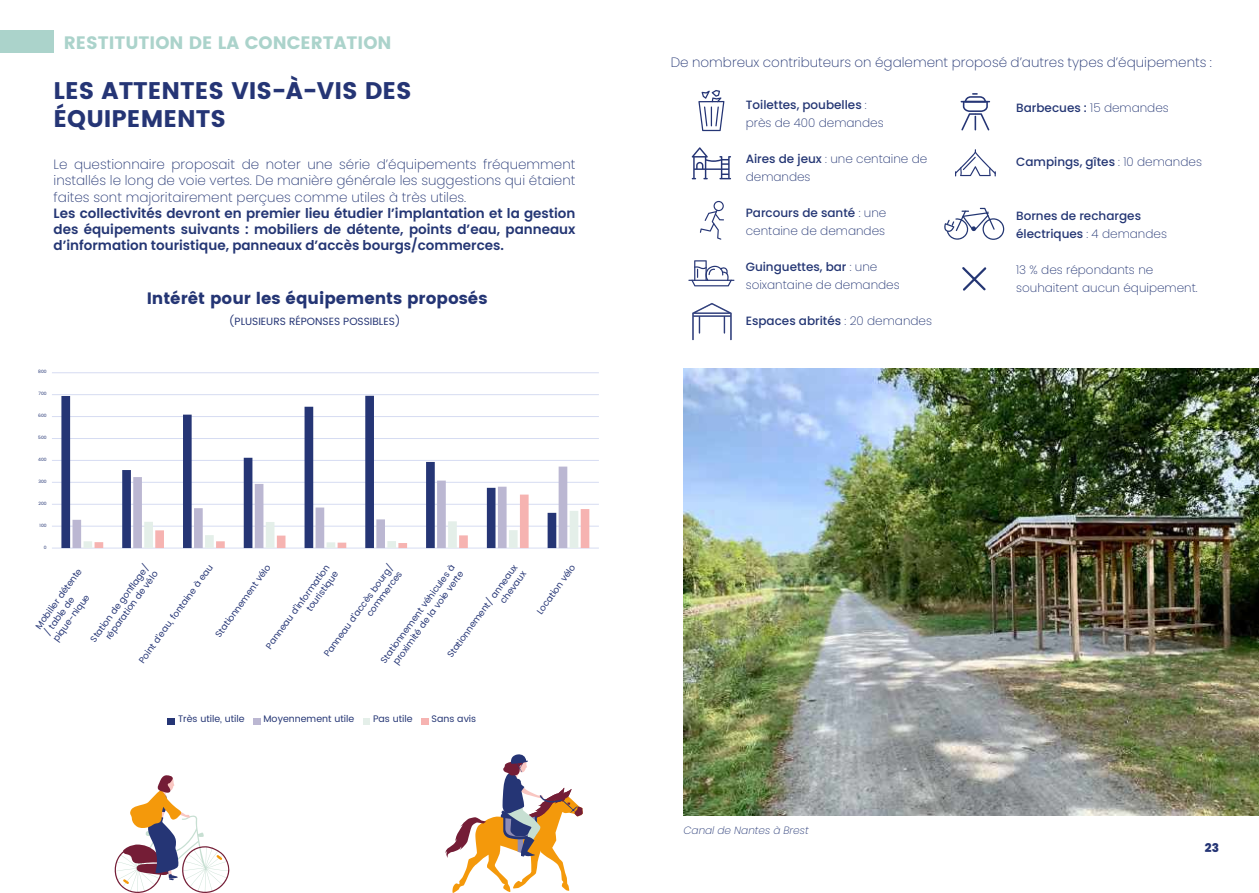
<style>
.page{position:relative;width:1259px;height:893px;background:#fff}
.page>*{position:absolute;margin:0;border:0;box-sizing:border-box;transform-origin:0 0}
.t1{font:24px/28.8px "Poppins";color:#253575}
.t2{font:18px "Poppins";color:#abd3cb}
.t3{font:17.1px "Poppins";color:#243574}
.t4{font:16.5px "Poppins";color:#243574}
.t5{font:200 13.5px/16.2px "Poppins";color:#243674;text-align:justify}
.t6{font:600 13.5px/16.2px "Poppins";color:#243674;text-align:justify}
.t7{font:200 12px/18px "Poppins";color:#243674}
.t8{font:500 12px/18px "Poppins";color:#243674}
.t9{font:800 12px "Poppins";color:#253575}
.t10{font:10.5px "Poppins";color:#253575}
.t11{font:italic 200 10.5px "Poppins";color:#243674}
.t12{font:9.45px "Poppins";color:#243574}
.t13{font:9px/10.8px "Poppins";color:#253575;text-align:right}
.t14{font:4.5px "Poppins";letter-spacing:-.005em;color:#243574}
.s1{font-weight:200}
.s2{font-weight:500}
</style>
<div class="page">
<div style="left:0;top:31px;width:54px;height:22px;background:#abd3cb"></div>
<div style="left:168px;top:718px;width:7px;height:7px;background:#253575"></div>
<div style="left:253px;top:718px;width:7px;height:7px;background:#bbb7d2"></div>
<div style="left:363px;top:718px;width:7px;height:7px;background:#e4efe9"></div>
<div style="left:421px;top:718px;width:7px;height:7px;background:#f6b3b1"></div>
<hr style="left:52px;top:548px;width:547px;height:1px;background:#d6dcf2">
<hr style="left:52px;top:526px;width:547px;height:1px;background:#d6dcf2">
<hr style="left:52px;top:504px;width:547px;height:1px;background:#d6dcf2">
<hr style="left:52px;top:482px;width:547px;height:1px;background:#d6dcf2">
<hr style="left:52px;top:460px;width:547px;height:1px;background:#d6dcf2">
<hr style="left:52px;top:438px;width:547px;height:1px;background:#d6dcf2">
<hr style="left:52px;top:416px;width:547px;height:1px;background:#d6dcf2">
<hr style="left:52px;top:394px;width:547px;height:1px;background:#d6dcf2">
<hr style="left:52px;top:372px;width:547px;height:1px;background:#d6dcf2">
<svg style="left:61px;top:396px;width:374px;height:152px"></svg>
<svg style="left:72px;top:467px;width:517px;height:81px"></svg>
<svg style="left:114px;top:775px;width:116px;height:118px"></svg>
<svg style="left:445px;top:754px;width:138px;height:139px"></svg>
<img style="left:683px;top:369px;width:576px;height:446px">
<svg style="left:955px;top:149px;width:41px;height:27px"></svg>
<svg style="left:698px;top:90px;width:26px;height:41px"></svg>
<hr style="left:688px;top:280px;width:46px;height:1px;background:#253575">
<svg style="left:691px;top:260px;width:41px;height:26px"></svg>
<svg style="left:700px;top:201px;width:24px;height:39px"></svg>
<hr style="left:960px;top:101px;width:30px;height:1px;background:#253575">
<svg style="left:961px;top:93px;width:28px;height:37px"></svg>
<svg style="left:692px;top:303px;width:39px;height:37px"></svg>
<svg style="left:691px;top:147px;width:40px;height:32px"></svg>
<svg style="left:962px;top:267px;width:25px;height:24px"></svg>
<svg style="left:944px;top:208px;width:60px;height:32px"></svg>
<h2 class="t2" style="left:64px;top:32px;width:329px">RESTITUTION DE LA CONCERTATION</h2>
<h1 class="t1" style="left:54px;top:76px;width:360px">LES ATTENTES VIS-À-VIS DES<br>ÉQUIPEMENTS</h1>
<p class="t5" style="left:54px;top:156px;width:523px">Le questionnaire proposait de noter une série d’équipements fréquemment installés le long de voie vertes. De manière générale les suggestions qui étaient faites sont majoritairement perçues comme utiles à très utiles.</p>
<p class="t6" style="left:54px;top:205px;width:523px">Les collectivités devront en premier lieu étudier l’implantation et la gestion des équipements suivants : mobiliers de détente, points d’eau, panneaux d’information touristique, panneaux d’accès bourgs/commerces.</p>
<p class="t3" style="left:142px;top:234px;width:356px">Intérêt pour les équipements proposés</p>
<p class="t4" style="left:147px;top:288px;width:342px">Intérêt pour les équipements proposés</p>
<p class="t14" style="left:38px;top:368px;width:10px">800</p>
<p class="t14" style="left:39px;top:390px;width:10px">700</p>
<p class="t14" style="left:38px;top:412px;width:10px">600</p>
<p class="t14" style="left:38px;top:434px;width:10px">500</p>
<p class="t14" style="left:38px;top:456px;width:10px">400</p>
<p class="t14" style="left:38px;top:478px;width:10px">300</p>
<p class="t14" style="left:38px;top:500px;width:10px">200</p>
<p class="t14" style="left:40px;top:522px;width:9px">100</p>
<p class="t14" style="left:44px;top:544px;width:4px">0</p>
<p class="t10" style="left:229px;top:314px;width:173px">(PLUSIEURS RÉPONSES POSSIBLES)</p>
<p class="t13" style="left:88px;top:638px;width:95px;rotate:-54deg">Station de gonflage/ réparation de vélo</p>
<p class="t13" style="left:322px;top:652px;width:113px;rotate:-54deg">Panneau d’accès bourg/ commerces</p>
<p class="t13" style="left:378px;top:659px;width:121px;rotate:-54deg">Stationnement véhicules à proximité de la voie verte</p>
<p class="t13" style="left:445px;top:653px;width:114px;rotate:-54deg">Stationnement/ anneaux chevaux</p>
<p class="t13" style="left:534px;top:610px;width:60px;rotate:-54deg">Location vélo</p>
<p class="t13" style="left:33px;top:625px;width:74px;text-align:left;rotate:-54deg">Mobilier détente / table de pique-nique</p>
<p class="t13" style="left:213px;top:633px;width:88px;rotate:-54deg">Stationnement vélo</p>
<p class="t13" style="left:264px;top:645px;width:103px;rotate:-54deg">Panneau d’information touristique</p>
<p class="t13" style="left:137px;top:659px;width:121px;rotate:-54deg">Point d’eau, fontaine à eau</p>
<p class="t12" style="left:178px;top:712px;width:68px">Très utile, utile</p>
<p class="t12" style="left:263px;top:712px;width:92px">Moyennement utile</p>
<p class="t12" style="left:373px;top:712px;width:41px">Pas utile</p>
<p class="t12" style="left:431px;top:712px;width:46px">Sans avis</p>
<p class="t5" style="left:671px;top:54px;width:543px">De nombreux contributeurs on également proposé d’autres types d’équipements :</p>
<p class="t8" style="left:746px;top:96px;width:139px">Toilettes, poubelles <span class="s1">: près de 400 demandes</span></p>
<p class="t7" style="left:746px;top:150px;width:183px"><span class="s2">Aires de jeux</span> : une centaine de demandes</p>
<p class="t7" style="left:746px;top:204px;width:142px"><span class="s2">Parcours de santé</span> : une centaine de demandes</p>
<p class="t7" style="left:746px;top:258px;width:155px"><span class="s2">Guinguettes, bar</span> : une soixantaine de demandes</p>
<p class="t8" style="left:746px;top:312px;width:188px">Espaces abrités <span class="s1">: 20 demandes</span></p>
<p class="t8" style="left:1016px;top:99px;width:154px">Barbecues : <span class="s1">15 demandes</span></p>
<p class="t8" style="left:1016px;top:153px;width:187px">Campings, gîtes <span class="s1">: 10 demandes</span></p>
<p class="t8" style="left:1016px;top:207px;width:152px">Bornes de recharges électriques <span class="s1">: 4 demandes</span></p>
<p class="t7" style="left:1016px;top:261px;width:183px">13 % des répondants ne souhaitent aucun équipement.</p>
<p class="t11" style="left:683px;top:824px;width:127px">Canal de Nantes à Brest</p>
<p class="t9" style="left:1205px;top:840px;width:16px">23</p>
</div>
